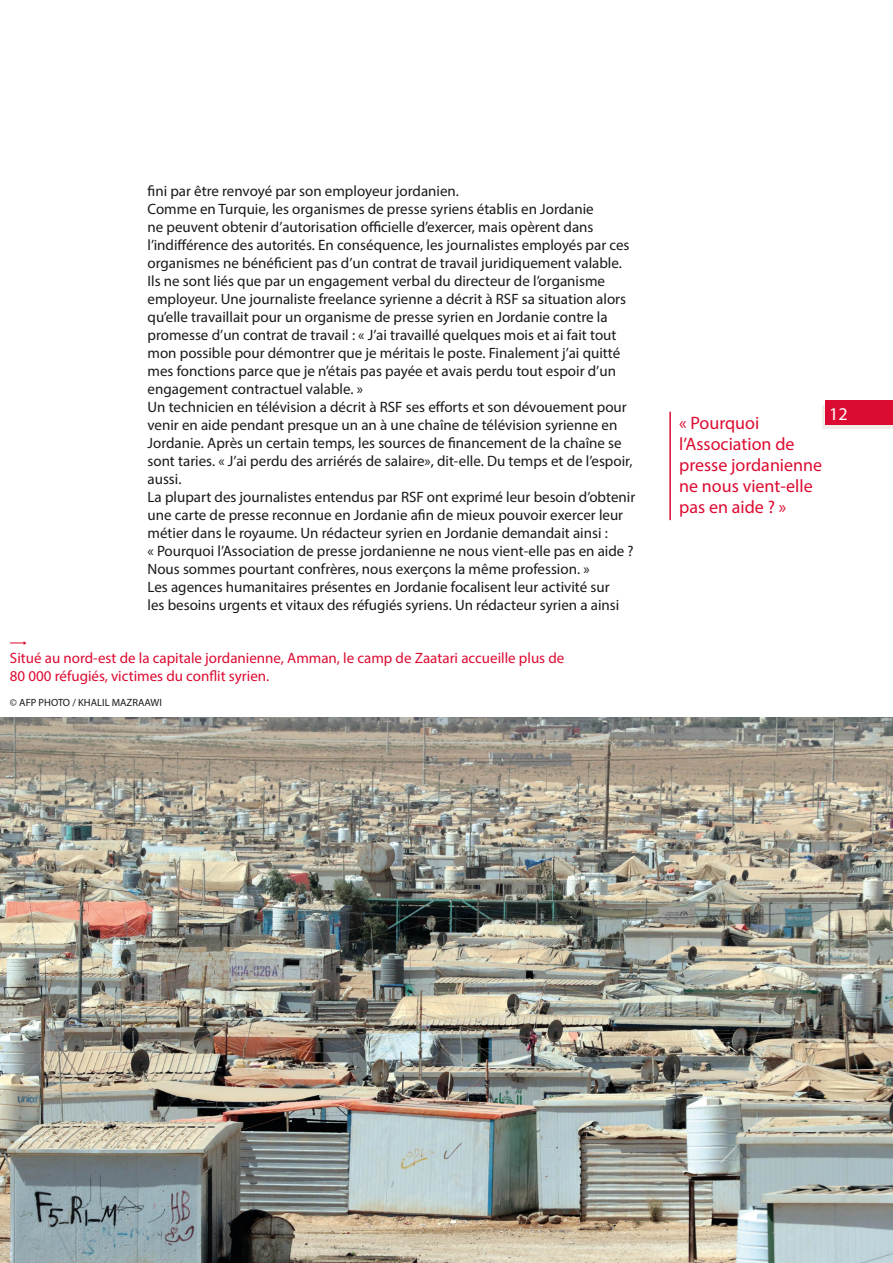
<style>
.page{position:relative;width:893px;height:1263px;background:#fff}
.page>*{position:absolute;margin:0;border:0;box-sizing:border-box;transform-origin:0 0}
.t1{font:18px/21px "Myriad Pro";color:#dc0b31}
.t2{font:18px "Myriad Pro";color:#fff}
.t3{font:15px/18px "Myriad Pro";color:#1b181c}
.t4{font:15px "Myriad Pro";color:#dc0b31}
.t5{font:10.5px "Myriad Pro";color:#1b181c}
</style>
<div class="page">
<div style="left:822px;top:405px;width:71px;height:24px;background:#f1ede8"></div>
<div style="left:826px;top:401px;width:67px;height:24px;background:#dc0b31"></div>
<hr style="left:669px;top:412px;width:2px;height:108px;background:#dc0b31">
<img style="left:0;top:717px;width:893px;height:546px">
<svg style="left:10px;top:641px;width:17px;height:4px"></svg>
<p class="t3" style="left:148px;top:182px;width:313px">fini par être renvoyé par son employeur jordanien.</p>
<p class="t3" style="left:148px;top:200px;width:483px">Comme en Turquie, les organismes de presse syriens établis en Jordanie<br>ne peuvent obtenir d’autorisation officielle d’exercer, mais opèrent dans l’indifférence des autorités. En conséquence, les journalistes employés par ces organismes ne bénéficient pas d’un contrat de travail juridiquement valable.<br>Ils ne sont liés que par un engagement verbal du directeur de l’organisme employeur. Une journaliste freelance syrienne a décrit à RSF sa situation alors qu’elle travaillait pour un organisme de presse syrien en Jordanie contre la promesse d’un contrat de travail : « J’ai travaillé quelques mois et ai fait tout mon possible pour démontrer que je méritais le poste. Finalement j’ai quitté mes fonctions parce que je n’étais pas payée et avais perdu tout espoir d’un engagement contractuel valable. »</p>
<p class="t3" style="left:148px;top:398px;width:486px">Un technicien en télévision a décrit à RSF ses efforts et son dévouement pour venir en aide pendant presque un an à une chaîne de télévision syrienne en Jordanie. Après un certain temps, les sources de financement de la chaîne se sont taries. « J’ai perdu des arriérés de salaire», dit-elle. Du temps et de l’espoir, aussi.</p>
<p class="t3" style="left:148px;top:488px;width:489px">La plupart des journalistes entendus par RSF ont exprimé leur besoin d’obtenir une carte de presse reconnue en Jordanie afin de mieux pouvoir exercer leur métier dans le royaume. Un rédacteur syrien en Jordanie demandait ainsi :<br>« Pourquoi l’Association de presse jordanienne ne nous vient-elle pas en aide ?<br>Nous sommes pourtant confrères, nous exerçons la même profession. »</p>
<p class="t3" style="left:148px;top:578px;width:473px">Les agences humanitaires présentes en Jordanie focalisent leur activité sur les besoins urgents et vitaux des réfugiés syriens. Un rédacteur syrien a ainsi</p>
<p class="t4" style="left:10px;top:649px;width:556px">Situé au nord-est de la capitale jordanienne, Amman, le camp de Zaatari accueille plus de</p>
<p class="t4" style="left:10px;top:667px;width:261px">80 000 réfugiés, victimes du conflit syrien.</p>
<p class="t5" style="left:10px;top:695px;width:153px">© AFP PHOTO / KHALIL MAZRAAWI</p>
<p class="t1" style="left:679px;top:412px;width:145px">« Pourquoi l’Association de presse jordanienne ne nous vient-elle pas en aide ? »</p>
<p class="t2" style="left:829px;top:403px;width:20px">12</p>
</div>
